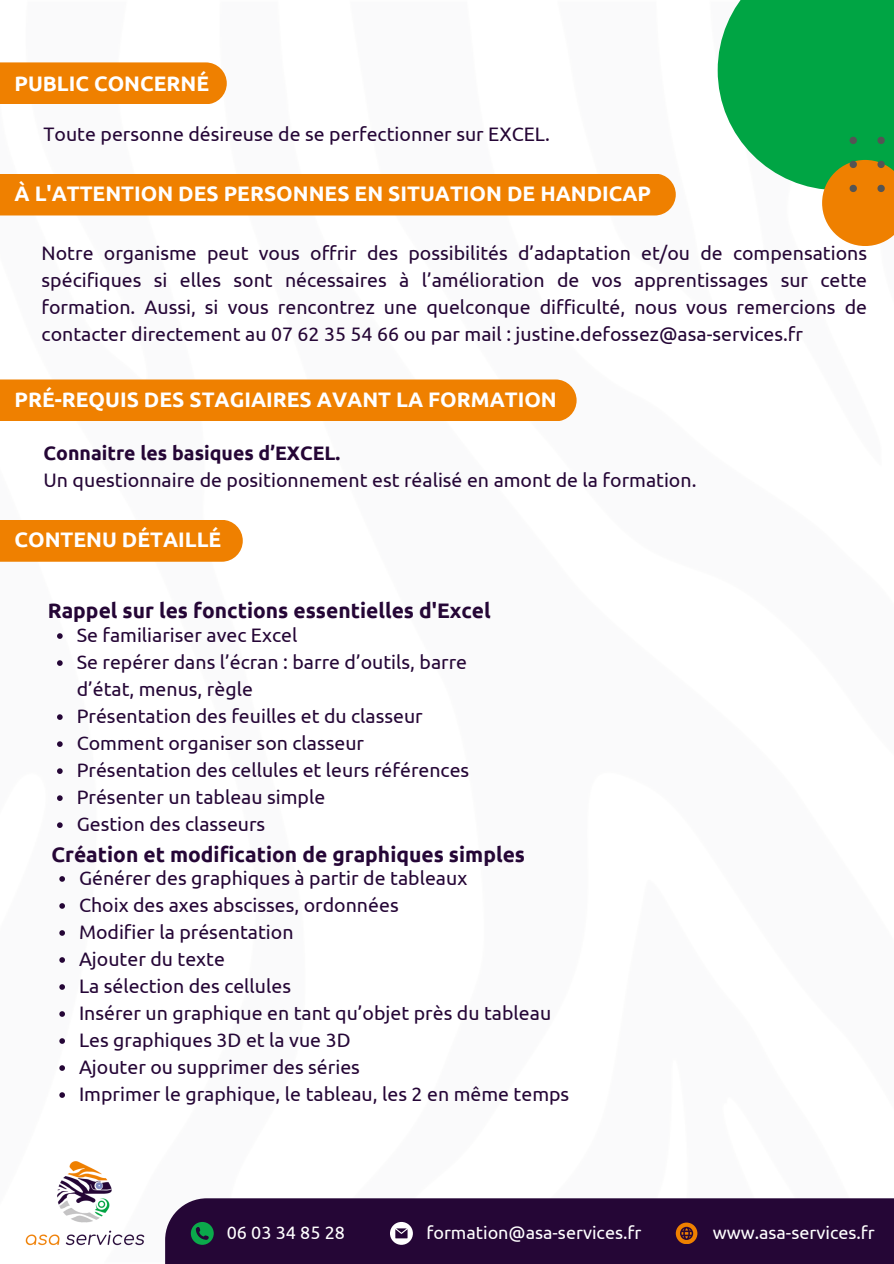
<style>
.page{position:relative;width:894px;height:1264px;background:#fff}
.page>*{position:absolute;margin:0;border:0;box-sizing:border-box;transform-origin:0 0}
.t1{font:700 21px "Ubuntu";color:#fff}
.t2{font:700 21px "Ubuntu";color:#250636}
.t3{font:19.5px/27px "Ubuntu";color:#250636}
.t4{font:18px "Ubuntu";color:#fff}
.s1{font-weight:700}
</style>
<div class="page">
<div style="left:717px;top:0;width:176px;height:190px;background:#00a544"></div>
<svg style="left:821px;top:160px;width:72px;height:86px"></svg>
<svg style="left:877px;top:137px;width:7px;height:7px"></svg>
<svg style="left:849px;top:137px;width:7px;height:7px"></svg>
<img style="left:25px;top:1161px;width:120px;height:85px">
<div style="left:165px;top:1198px;width:728px;height:65px;background:#250636"></div>
<svg style="left:191px;top:1222px;width:22px;height:22px"></svg>
<svg style="left:390px;top:1222px;width:22px;height:22px"></svg>
<svg style="left:675px;top:1222px;width:22px;height:21px"></svg>
<div style="left:0;top:379px;width:576px;height:42px;background:#ef8000"></div>
<div style="left:0;top:174px;width:675px;height:41px;background:#ef8000"></div>
<div style="left:0;top:62px;width:227px;height:42px;background:#ef8000"></div>
<div style="left:0;top:520px;width:243px;height:41px;background:#ef8000"></div>
<svg style="left:57px;top:633px;width:6px;height:6px"></svg>
<svg style="left:57px;top:660px;width:6px;height:6px"></svg>
<svg style="left:57px;top:714px;width:6px;height:6px"></svg>
<svg style="left:57px;top:741px;width:6px;height:6px"></svg>
<svg style="left:57px;top:768px;width:6px;height:6px"></svg>
<svg style="left:57px;top:795px;width:6px;height:6px"></svg>
<svg style="left:57px;top:822px;width:6px;height:6px"></svg>
<svg style="left:59px;top:876px;width:6px;height:5px"></svg>
<svg style="left:59px;top:903px;width:6px;height:5px"></svg>
<svg style="left:59px;top:930px;width:6px;height:5px"></svg>
<svg style="left:59px;top:957px;width:6px;height:5px"></svg>
<svg style="left:59px;top:984px;width:6px;height:5px"></svg>
<svg style="left:59px;top:1011px;width:6px;height:5px"></svg>
<svg style="left:59px;top:1038px;width:6px;height:5px"></svg>
<svg style="left:59px;top:1065px;width:6px;height:5px"></svg>
<svg style="left:59px;top:1092px;width:6px;height:5px"></svg>
<h1 class="t1" style="left:14px;top:71px;width:196px">PUBLIC CONCERNÉ</h1>
<p class="t3" style="left:43px;top:120px;width:507px">Toute personne désireuse de se perfectionner sur EXCEL.</p>
<h1 class="t1" style="left:14px;top:181px;width:638px">À L'ATTENTION DES PERSONNES EN SITUATION DE HANDICAP</h1>
<h3 class="t3" style="left:42px;top:239px;width:826px;text-align:justify">Notre organisme peut vous offrir des possibilités d’adaptation et/ou de compensations spécifiques si elles sont nécessaires à l’amélioration de vos apprentissages sur cette formation. Aussi, si vous rencontrez une quelconque difficulté, nous vous remercions de contacter directement au 07 62 35 54 66 ou par mail : justine.defossez@asa-services.fr</h3>
<h3 class="t1" style="left:14px;top:387px;width:543px">PRÉ-REQUIS DES STAGIAIRES AVANT LA FORMATION</h3>
<h1 class="t3" style="left:43px;top:439px;width:654px"><span class="s1">Connaitre les basiques d’EXCEL.<br></span>Un questionnaire de positionnement est réalisé en amont de la formation.</h1>
<p class="t1" style="left:14px;top:527px;width:208px">CONTENU DÉTAILLÉ</p>
<p class="t2" style="left:48px;top:598px;width:444px">Rappel sur les fonctions essentielles d'Excel</p>
<p class="t3" style="left:77px;top:621px;width:222px">Se familiariser avec Excel</p>
<p class="t3" style="left:77px;top:648px;width:392px">Se repérer dans l’écran : barre d’outils, barre d’état, menus, règle</p>
<p class="t3" style="left:77px;top:702px;width:347px">Présentation des feuilles et du classeur</p>
<h2 class="t3" style="left:77px;top:729px;width:289px">Comment organiser son classeur</h2>
<h2 class="t3" style="left:77px;top:756px;width:394px">Présentation des cellules et leurs références</h2>
<p class="t3" style="left:77px;top:783px;width:250px">Présenter un tableau simple</p>
<p class="t3" style="left:77px;top:810px;width:190px">Gestion des classeurs</p>
<p class="t3" style="left:79px;top:864px;width:389px">Générer des graphiques à partir de tableaux</p>
<p class="t3" style="left:79px;top:891px;width:321px">Choix des axes abscisses, ordonnées</p>
<p class="t3" style="left:79px;top:918px;width:216px">Modifier la présentation</p>
<p class="t3" style="left:79px;top:945px;width:147px">Ajouter du texte</p>
<p class="t3" style="left:79px;top:972px;width:213px">La sélection des cellules</p>
<p class="t3" style="left:79px;top:999px;width:473px">Insérer un graphique en tant qu’objet près du tableau</p>
<p class="t3" style="left:79px;top:1026px;width:273px">Les graphiques 3D et la vue 3D</p>
<p class="t3" style="left:79px;top:1053px;width:282px">Ajouter ou supprimer des séries</p>
<p class="t3" style="left:79px;top:1080px;width:491px">Imprimer le graphique, le tableau, les 2 en même temps</p>
<p class="t2" style="left:52px;top:842px;width:475px">Création et modification de graphiques simples</p>
<h1 class="t4" style="left:227px;top:1222px;width:120px">06 03 34 85 28</h1>
<h3 class="t4" style="left:426px;top:1222px;width:216px">formation@asa-services.fr</h3>
<p class="t4" style="left:712px;top:1222px;width:164px">www.asa-services.fr</p>
</div>
